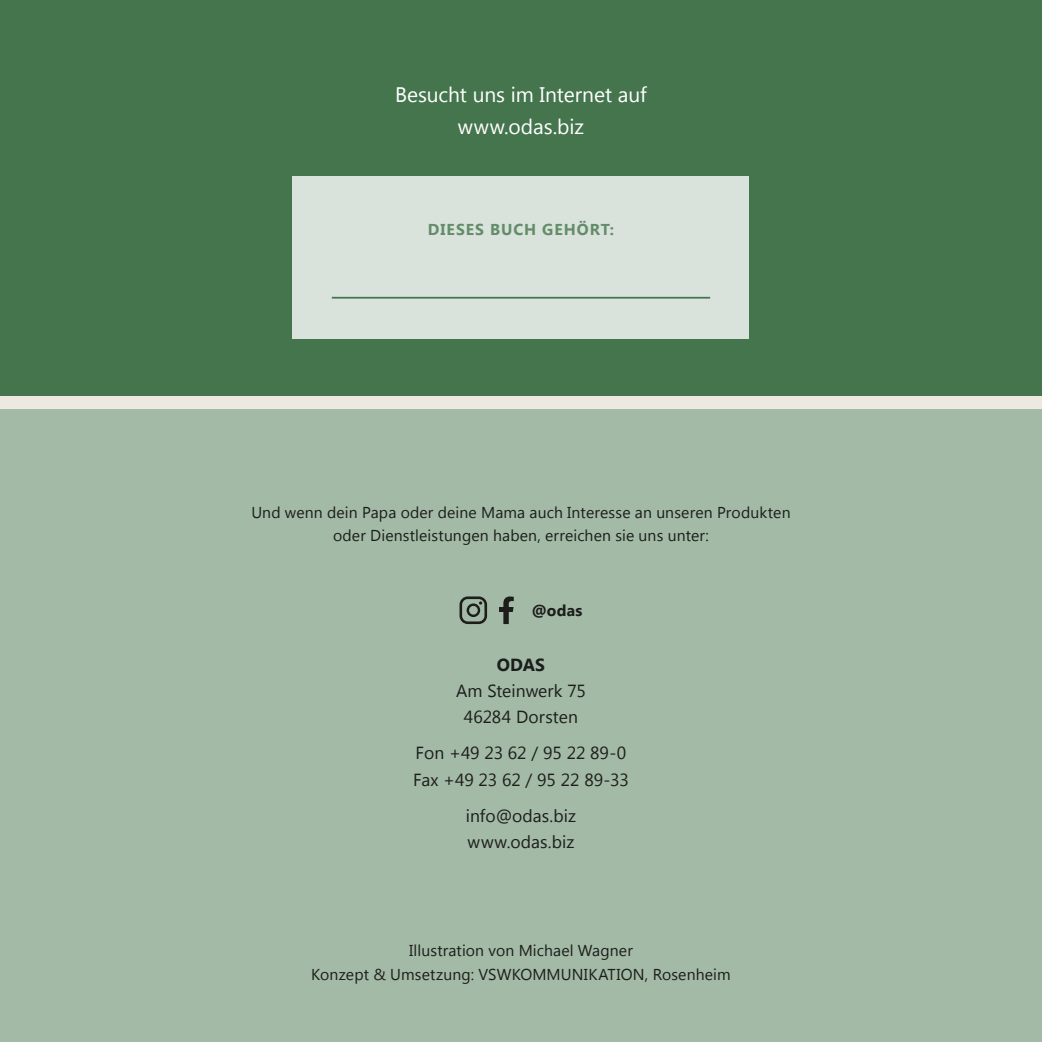
<style>
.page{position:relative;width:1042px;height:1042px;background:#a2baa6}
.page>*{position:absolute;margin:0;border:0;box-sizing:border-box;transform-origin:0 0}
.Body{font:21px/31.5px "Segoe UI";letter-spacing:-.005em;color:#fff;text-align:center}
.Body-2{font:17.5px/26.2px "Segoe UI";color:#1d1d1b}
.Body-3{font:15.75px/23.6px "Segoe UI";letter-spacing:.01em;color:#1d1d1b;text-align:center}
.t1{font:700 15.75px "Segoe UI";letter-spacing:.06em;color:#638c6b}
.t2{font:700 15.75px "Segoe UI";color:#1d1d1b}
.s1{font-weight:700}
</style>
<div class="page">
<div style="left:0;top:0;width:1042px;height:397px;background:#44754d"></div>
<svg style="left:459px;top:596px;width:28px;height:28px"></svg>
<svg style="left:499px;top:596px;width:15px;height:28px"></svg>
<div style="left:293px;top:176px;width:456px;height:163px;background:#dae3db"></div>
<hr style="left:332px;top:297px;width:378px;height:2px;background:#44754d">
<div style="left:0;top:396px;width:1042px;height:13px;background:#ede9e0"></div>
<p class="Body" style="left:395px;top:78px;width:253px">Besucht uns im Internet auf www.odas.biz</p>
<h3 class="t1" style="left:428px;top:218px;width:188px">DIESES BUCH GEHÖRT:</h3>
<p class="Body-3" style="left:251px;top:499px;width:541px">Und wenn dein Papa oder deine Mama auch Interesse an unseren Produkten oder Dienstleistungen haben, erreichen sie uns unter:</p>
<h3 class="t2" style="left:532px;top:599px;width:52px">@odas</h3>
<p class="Body-2" style="left:456px;top:650px;width:131px;text-align:center"><span class="s1">ODAS<br></span>Am Steinwerk 75<br>46284 Dorsten</p>
<p class="Body-2" style="left:413px;top:739px;width:217px">Fon +49 23 62 / 95 22 89-0<br>Fax +49 23 62 / 95 22 89-33</p>
<p class="Body-2" style="left:466px;top:801px;width:112px">info@odas.biz www.odas.biz</p>
<p class="Body-3" style="left:311px;top:938px;width:421px">Illustration von Michael Wagner<br>Konzept &amp; Umsetzung: VSWKOMMUNIKATION, Rosenheim</p>
</div>
